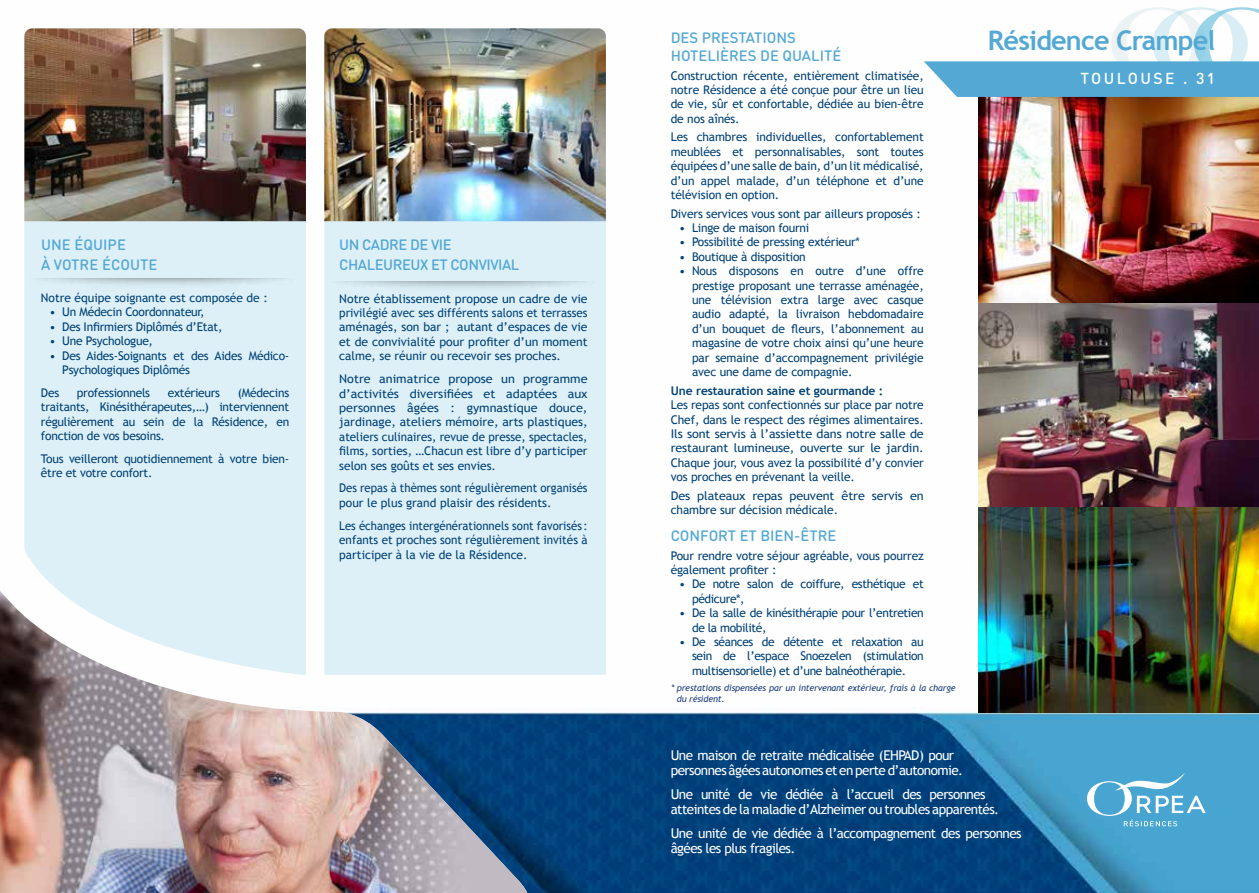
<style>
.page{position:relative;width:1259px;height:893px;background:#fff}
.page>*{position:absolute;margin:0;border:0;box-sizing:border-box;transform-origin:0 0}
.t1{font:700 27px "Trebuchet MS";letter-spacing:-.03em;color:#53a8d4}
.t2{font:500 15.75px "DIN Round Pro";letter-spacing:.155em;color:#fff}
.t3{font:500 14.85px/20.1px "DIN Round Pro";color:#53a8d4}
.t4{font:500 14.85px/20.1px "DIN Round Pro";letter-spacing:-.03em;color:#53a8d4}
.t5{font:13.5px/15.3px "Trebuchet MS";letter-spacing:-.04em;color:#fff}
.t6{font:12px/14.4px "Trebuchet MS";letter-spacing:-.01em;color:#004177;text-align:justify}
.t7{font:12px/14.4px "Trebuchet MS";letter-spacing:-.01em;color:#004177;scale:1.05 1}
.t8{font:12px/14.4px "Trebuchet MS";letter-spacing:-.01em;color:#004177;scale:.95 1}
.t9{font:12px/14.4px "Trebuchet MS";letter-spacing:-.03em;color:#004177}
.t10{font:700 12px "Trebuchet MS";letter-spacing:-.01em;color:#004177}
.t11{font:italic 9px/10.5px "Trebuchet MS";letter-spacing:-.015em;color:#1a3f7a}
</style>
<div class="page">
<img style="left:541px;top:708px;width:718px;height:185px">
<div style="left:324px;top:221px;width:282px;height:454px;background:#ddf0f7"></div>
<div style="left:24px;top:221px;width:282px;height:353px;background:#ddf0f7"></div>
<img style="left:24px;top:278px;width:280px;height:13px">
<img style="left:324px;top:282px;width:280px;height:12px">
<img style="left:978px;top:97px;width:281px;height:616px">
<img style="left:324px;top:28px;width:282px;height:193px">
<svg style="left:42px;top:574px;width:499px;height:319px;background:#b4cddd"></svg>
<img style="left:0;top:591px;width:527px;height:302px">
<svg style="left:924px;top:7px;width:335px;height:90px"></svg>
<svg style="left:1087px;top:773px;width:118px;height:53px;background:#6cb6d9"></svg>
<img style="left:24px;top:28px;width:282px;height:193px">
<p class="t3" style="left:41px;top:234px;width:118px">UNE ÉQUIPE<br>À VOTRE ÉCOUTE</p>
<p class="t4" style="left:339px;top:234px;width:182px">UN CADRE DE VIE<br>CHALEUREUX ET CONVIVIAL</p>
<p class="t6" style="left:41px;top:291px;width:228px">Notre équipe soignante est composée de :</p>
<p class="t6" style="left:49px;top:305px;width:157px">• Un Médecin Coordonnateur,</p>
<p class="t6" style="left:49px;top:319px;width:174px">• Des Infirmiers Diplômés d’Etat,</p>
<p class="t6" style="left:49px;top:334px;width:105px">• Une Psychologue,</p>
<p class="t6" style="left:62px;top:348px;width:228px;text-indent:-13px">• Des Aides-Soignants et des Aides Médico-<br>Psychologiques Diplômés</p>
<p class="t6" style="left:41px;top:386px;width:20px">Des</p>
<p class="t6" style="left:77px;top:386px;width:75px">professionnels</p>
<p class="t6" style="left:168px;top:386px;width:54px">extérieurs</p>
<p class="t6" style="left:41px;top:386px;width:250px;text-indent:197px">(Médecins traitants, Kinésithérapeutes,…) interviennent régulièrement au sein de la Résidence, en fonction de vos besoins.</p>
<p class="t6" style="left:41px;top:452px;width:250px">Tous veilleront quotidiennement à votre bien&shy;être et votre confort.</p>
<p class="t6" style="left:339px;top:291px;width:250px">Notre établissement propose un cadre de vie privilégié avec ses différents salons et terrasses aménagés, son bar ; autant d’espaces de vie et de convivialité pour profiter d’un moment calme, se réunir ou recevoir ses proches.</p>
<p class="t7" style="left:339px;top:372px;width:238px;text-align:justify">Notre animatrice propose un programme d’activités diversifiées et adaptées aux personnes âgées : gymnastique douce, jardinage, ateliers mémoire, arts plastiques, ateliers culinaires, revue de presse, spectacles, films, sorties, …Chacun est libre d’y participer selon ses goûts et ses envies.</p>
<p class="t8" style="left:339px;top:481px;width:263px">Des repas à thèmes sont régulièrement organisés pour le plus grand plaisir des résidents.</p>
<p class="t8" style="left:339px;top:518px;width:263px;text-align:justify">Les échanges intergénérationnels sont favorisés : enfants et proches sont régulièrement invités à participer à la vie de la Résidence.</p>
<p class="t3" style="left:671px;top:28px;width:172px;line-height:17.9px">DES PRESTATIONS<br>HOTELIÈRES DE QUALITÉ</p>
<p class="t6" style="left:671px;top:68px;width:254px">Construction récente, entièrement climatisée, notre Résidence a été conçue pour être un lieu de vie, sûr et confortable, dédiée au bien-être de nos aînés.</p>
<p class="t6" style="left:671px;top:130px;width:254px">Les chambres individuelles, confortablement meublées et personnalisables, sont toutes équipées d’une salle de bain, d’un lit médicalisé, d’un appel malade, d’un téléphone et d’une télévision en option.</p>
<p class="t6" style="left:671px;top:206px;width:251px">Divers services vous sont par ailleurs proposés :</p>
<p class="t6" style="left:679px;top:221px;width:131px">• Linge de maison fourni</p>
<p class="t6" style="left:679px;top:235px;width:182px">• Possibilité de pressing extérieur*</p>
<p class="t6" style="left:679px;top:250px;width:128px">• Boutique à disposition</p>
<p class="t6" style="left:692px;top:264px;width:233px;text-indent:-13px">• Nous disposons en outre d’une offre prestige proposant une terrasse aménagée, une télévision extra large avec casque audio adapté, la livraison hebdomadaire d’un bouquet de fleurs, l’abonnement au magasine de votre choix ainsi qu’une heure par semaine d’accompagnement privilégie avec une dame de compagnie.</p>
<p class="t10" style="left:671px;top:383px;width:214px">Une restauration saine et gourmande :</p>
<p class="t6" style="left:671px;top:398px;width:254px">Les repas sont confectionnés sur place par notre Chef, dans le respect des régimes alimentaires.<br>Ils sont servis à l’assiette dans notre salle de restaurant lumineuse, ouverte sur le jardin.<br>Chaque jour, vous avez la possibilité d’y convier vos proches en prévenant la veille.</p>
<p class="t7" style="left:671px;top:488px;width:242px">Des plateaux repas peuvent être servis en chambre sur décision médicale.</p>
<p class="t3" style="left:671px;top:525px;width:167px">CONFORT ET BIEN-ÊTRE</p>
<p class="t6" style="left:671px;top:548px;width:255px">Pour rendre votre séjour agréable, vous pourrez également profiter :</p>
<p class="t9" style="left:692px;top:577px;width:233px;text-indent:-13px">• De notre salon de coiffure, esthétique et pédicure*,</p>
<p class="t9" style="left:692px;top:606px;width:233px;text-indent:-13px">• De la salle de kinésithérapie pour l’entretien de la mobilité,</p>
<p class="t6" style="left:692px;top:635px;width:233px;text-indent:-13px">• De séances de détente et relaxation au sein de l’espace Snoezelen (stimulation multisensorielle) et d’une balnéothérapie.</p>
<p class="t11" style="left:677px;top:683px;width:280px;text-indent:-6px">* prestations dispensées par un intervenant extérieur, frais à la charge du résident.</p>
<h1 class="t1" style="left:988px;top:23px;width:229px">Résidence Crampel</h1>
<h2 class="t2" style="left:1080px;top:67px;width:136px">TOULOUSE . 31</h2>
<p class="t5" style="left:671px;top:747px;width:294px">Une maison de retraite médicalisée (EHPAD) pour personnes âgées autonomes et en perte d’autonomie.</p>
<p class="t5" style="left:671px;top:786px;width:330px">Une unité de vie dédiée à l’accueil des personnes atteintes de la maladie d’Alzheimer ou troubles apparentés.</p>
<p class="t5" style="left:671px;top:825px;width:352px">Une unité de vie dédiée à l’accompagnement des personnes âgées les plus fragiles.</p>
</div>
